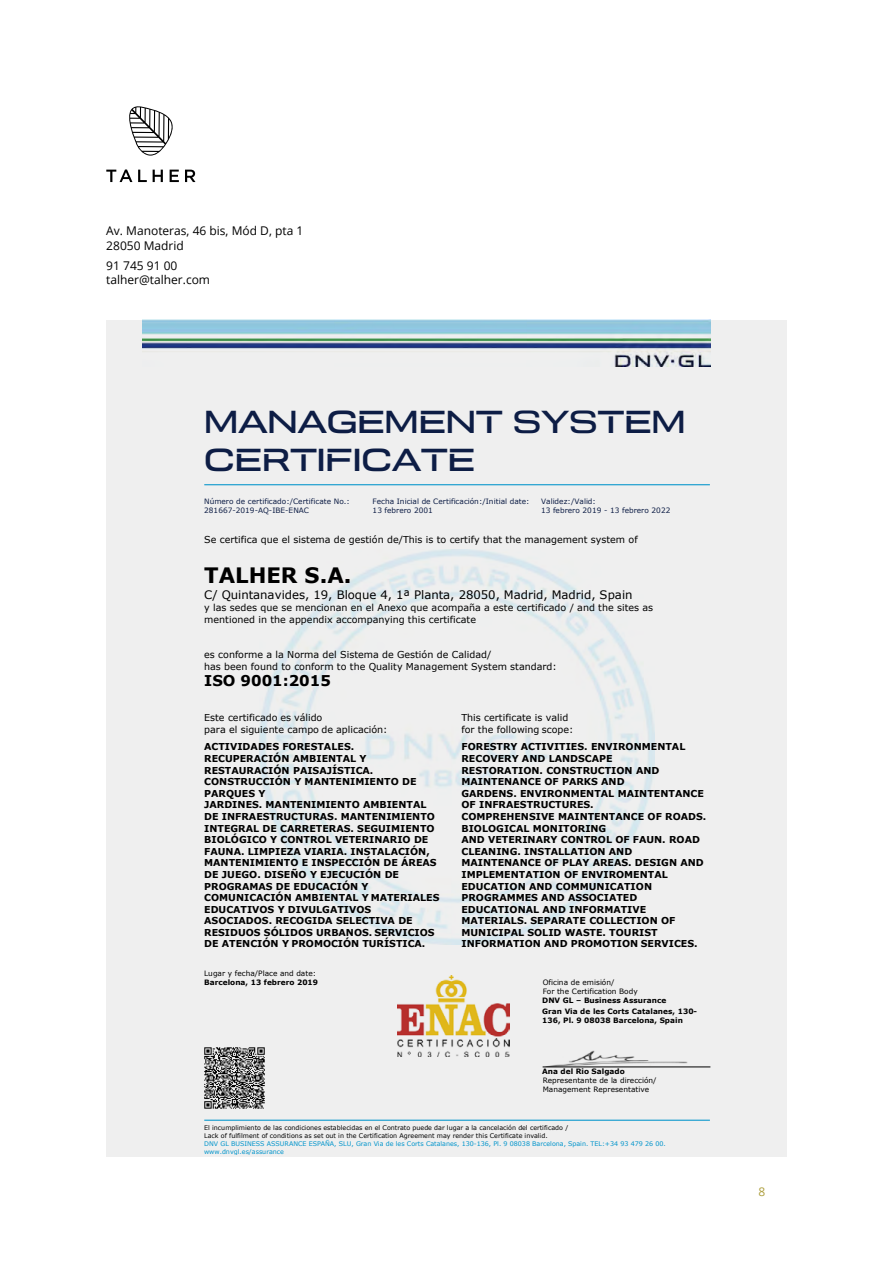
<style>
.page{position:relative;width:893px;height:1263px;background:#fff}
.page>*{position:absolute;margin:0;border:0;box-sizing:border-box;transform-origin:0 0}
.t1{font:500 31.8px/38.1px "Broader View";color:#0e1f4a}
.t2{font:700 21.15px "Verdana";color:#000}
.t3{font:700 14.85px "Verdana";color:#000}
.t4{font:12px/14.4px "Open Sans";color:#000}
.t5{font:12px "Open Sans";color:#ad9e3c}
.t6{font:11.7px "Verdana";letter-spacing:-.005em;color:#000}
.t7{font:700 9.6px/11.6px "Verdana";color:#000}
.t8{font:9.6px/11.6px "Verdana";color:#000}
.t9{font:7.35px/9px "Verdana";color:#0e1f4a}
.t10{font:700 7.35px/10.5px "Verdana";letter-spacing:.005em;color:#000}
.t11{font:7.35px/9px "Verdana";color:#000}
.t12{font:6.3px/7.8px "Verdana";color:#000}
.t13{font:6.3px/7.8px "Verdana";color:#009ed9}
</style>
<div class="page">
<div style="left:106px;top:320px;width:681px;height:837px;background:#efefef"></div>
<img style="left:143px;top:320px;width:567px;height:47px">
<img style="left:260px;top:549px;width:394px;height:396px">
<img style="left:548px;top:1051px;width:140px;height:15px">
<hr style="left:543px;top:1067px;width:167px;height:1px;background:#000">
<img style="left:398px;top:976px;width:111px;height:80px">
<hr style="left:204px;top:484px;width:506px;height:1px;background:#009ed9">
<hr style="left:204px;top:1120px;width:506px;height:1px;background:#009ed9">
<img style="left:204px;top:1047px;width:61px;height:62px">
<svg style="left:138px;top:170px;width:9px;height:12px"></svg>
<svg style="left:106px;top:170px;width:26px;height:12px"></svg>
<svg style="left:153px;top:170px;width:10px;height:12px"></svg>
<svg style="left:170px;top:170px;width:9px;height:12px"></svg>
<svg style="left:185px;top:170px;width:10px;height:12px"></svg>
<svg style="left:129px;top:106px;width:44px;height:50px"></svg>
<p class="t4" style="left:106px;top:223px;width:199px">Av. Manoteras, 46 bis, Mód D, pta 1<br>28050 Madrid</p>
<p class="t4" style="left:106px;top:258px;width:105px">91 745 91 00 talher@talher.com</p>
<h1 class="t1" style="left:204px;top:405px;width:483px">MANAGEMENT SYSTEM<br>CERTIFICATE</h1>
<p class="t9" style="left:204px;top:497px;width:147px">Número de certificado:/Certificate No.:<br>281667-2019-AQ-IBE-ENAC</p>
<p class="t9" style="left:373px;top:497px;width:158px">Fecha Inicial de Certificación:/Initial date:<br>13 febrero 2001</p>
<p class="t9" style="left:541px;top:497px;width:131px">Validez:/Valid:<br>13 febrero 2019 - 13 febrero 2022</p>
<p class="t8" style="left:204px;top:533px;width:435px">Se certifica que el sistema de gestión de/This is to certify that the management system of</p>
<h2 class="t2" style="left:204px;top:562px;width:149px">TALHER S.A.</h2>
<p class="t6" style="left:204px;top:588px;width:430px">C/ Quintanavides, 19, Bloque 4, 1ª Planta, 28050, Madrid, Madrid, Spain</p>
<p class="t8" style="left:204px;top:602px;width:450px">y las sedes que se mencionan en el Anexo que acompaña a este certificado / and the sites as mentioned in the appendix accompanying this certificate</p>
<p class="t8" style="left:204px;top:649px;width:354px">es conforme a la Norma del Sistema de Gestión de Calidad/<br>has been found to conform to the Quality Management System standard:</p>
<h3 class="t3" style="left:204px;top:671px;width:128px">ISO 9001:2015</h3>
<p class="t8" style="left:204px;top:712px;width:120px">Este certificado es válido</p>
<p class="t8" style="left:461px;top:712px;width:108px">This certificate is valid</p>
<p class="t8" style="left:204px;top:723px;width:185px">para el siguiente campo de aplicación:</p>
<p class="t8" style="left:461px;top:723px;width:114px">for the following scope:</p>
<p class="t7" style="left:204px;top:741px;width:237px">ACTIVIDADES FORESTALES.<br>RECUPERACIÓN AMBIENTAL Y<br>RESTAURACIÓN PAISAJÍSTICA.<br>CONSTRUCCIÓN Y MANTENIMIENTO DE<br>PARQUES Y<br>JARDINES. MANTENIMIENTO AMBIENTAL<br>DE INFRAESTRUCTURAS. MANTENIMIENTO<br>INTEGRAL DE CARRETERAS. SEGUIMIENTO<br>BIOLÓGICO Y CONTROL VETERINARIO DE<br>FAUNA. LIMPIEZA VIARIA. INSTALACIÓN,<br>MANTENIMIENTO E INSPECCIÓN DE ÁREAS<br>DE JUEGO. DISEÑO Y EJECUCIÓN DE<br>PROGRAMAS DE EDUCACIÓN Y<br>COMUNICACIÓN AMBIENTAL Y MATERIALES<br>EDUCATIVOS Y DIVULGATIVOS<br>ASOCIADOS. RECOGIDA SELECTIVA DE<br>RESIDUOS SÓLIDOS URBANOS. SERVICIOS<br>DE ATENCIÓN Y PROMOCIÓN TURÍSTICA.</p>
<p class="t11" style="left:204px;top:969px;width:114px">Lugar y fecha/Place and date:</p>
<p class="t10" style="left:204px;top:977px;width:115px">Barcelona, 13 febrero 2019</p>
<p class="t7" style="left:461px;top:741px;width:246px">FORESTRY ACTIVITIES. ENVIRONMENTAL<br>RECOVERY AND LANDSCAPE<br>RESTORATION. CONSTRUCTION AND<br>MAINTENANCE OF PARKS AND<br>GARDENS. ENVIRONMENTAL MAINTENTANCE<br>OF INFRAESTRUCTURES.<br>COMPREHENSIVE MAINTENTANCE OF ROADS.<br>BIOLOGICAL MONITORING<br>AND VETERINARY CONTROL OF FAUN. ROAD<br>CLEANING. INSTALLATION AND<br>MAINTENANCE OF PLAY AREAS. DESIGN AND<br>IMPLEMENTATION OF ENVIROMENTAL<br>EDUCATION AND COMMUNICATION<br>PROGRAMMES AND ASSOCIATED<br>EDUCATIONAL AND INFORMATIVE<br>MATERIALS. SEPARATE COLLECTION OF<br>MUNICIPAL SOLID WASTE. TOURIST<br>INFORMATION AND PROMOTION SERVICES.</p>
<p class="t11" style="left:543px;top:978px;width:97px">Oficina de emisión/<br>For the Certification Body</p>
<p class="t10" style="left:542px;top:995px;width:156px">DNV GL – Business Assurance<br>Gran Via de les Corts Catalanes, 130-</p>
<p class="t10" style="left:542px;top:1015px;width:142px">136, Pl. 9 08038 Barcelona, Spain</p>
<p class="t10" style="left:542px;top:1066px;width:84px">Ana del Rio Salgado</p>
<p class="t11" style="left:543px;top:1075px;width:115px">Representante de la dirección/<br>Management Representative</p>
<p class="t12" style="left:204px;top:1124px;width:366px">El incumplimiento de las condiciones establecidas en el Contrato puede dar lugar a la cancelación del certificado /<br>Lack of fulfilment of conditions as set out in the Certification Agreement may render this Certificate invalid.</p>
<p class="t13" style="left:204px;top:1140px;width:463px">DNV GL BUSINESS ASSURANCE ESPAÑA, SLU, Gran Via de les Corts Catalanes, 130-136, Pl. 9 08038 Barcelona, Spain. TEL:+34 93 479 26 00. www.dnvgl.es/assurance</p>
<p class="t5" style="left:758px;top:1183px;width:8px">8</p>
</div>
